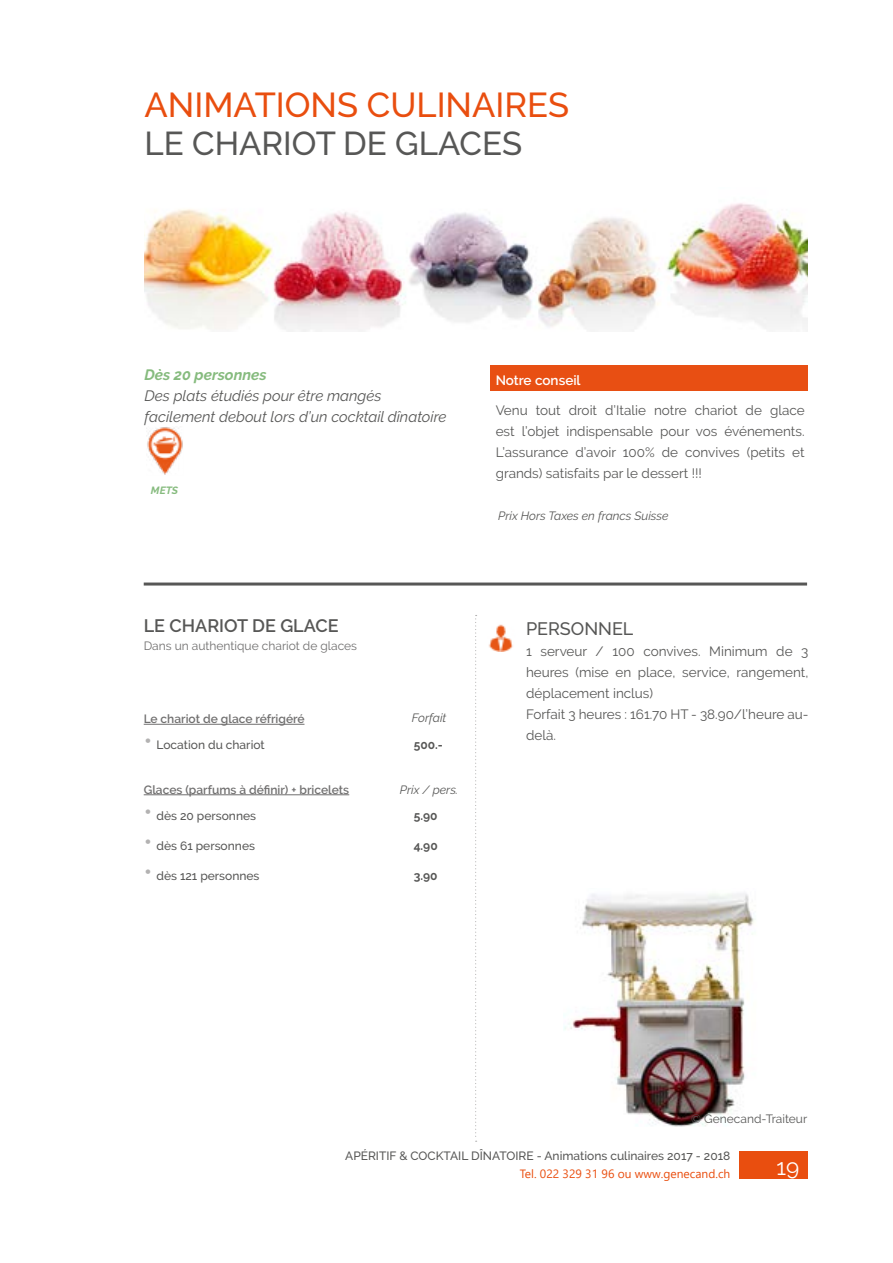
<style>
.page{position:relative;width:893px;height:1263px;background:#fff}
.page>*{position:absolute;margin:0;border:0;box-sizing:border-box;transform-origin:0 0}
.t1{font:500 34.5px "Raleway";color:#e94e0f}
.t2{font:500 33px "Raleway";color:#575756}
.t3{font:22.5px "Raleway";color:#fff}
.t4{font:600 18px "Raleway";color:#575756}
.t5{font:500 18px "Raleway";color:#575756}
.t6{font:italic 15px/21px "Raleway";color:#575756}
.t7{font:italic 700 15px "Raleway";color:#86bb7e}
.t8{font:13.5px/21px "Raleway";color:#575756;text-align:justify}
.t9{font:600 13.5px "Raleway";color:#fff}
.t10{font:500 12px "Raleway";color:#575756}
.t11{font:600 12px "Raleway";color:#706f6f}
.t12{font:italic 12px "Raleway";color:#575756}
.t13{font:12px "Raleway";color:#706f6f}
.t14{font:12px "Segoe UI";color:#e94e0f}
.t15{font:12px "Raleway";color:#575756}
.t16{font:700 12px "Raleway";color:#575756}
.t17{font:italic 700 10.5px "Raleway";color:#86bb7e}
.s1{font-size:24px;color:#b3b2b2}
</style>
<div class="page">
<div style="left:740px;top:1151px;width:68px;height:28px;background:#e94e0f"></div>
<img style="left:145px;top:203px;width:663px;height:129px">
<svg style="left:475px;top:615px;width:2px;height:527px"></svg>
<hr style="left:144px;top:582px;width:663px;height:3px;background:#575756">
<div style="left:490px;top:366px;width:318px;height:25px;background:#e84f13"></div>
<img style="left:564px;top:893px;width:190px;height:233px">
<hr style="left:144px;top:724px;width:160px;height:1px;background:#706f6f">
<hr style="left:144px;top:794px;width:205px;height:1px;background:#706f6f">
<img style="left:488px;top:624px;width:25px;height:27px">
<img style="left:146px;top:427px;width:37px;height:48px">
<h1 class="t1" style="left:145px;top:85px;width:426px">ANIMATIONS CULINAIRES</h1>
<h2 class="t2" style="left:145px;top:124px;width:379px">LE CHARIOT DE GLACES</h2>
<p class="t7" style="left:145px;top:366px;width:124px">Dès 20 personnes</p>
<p class="t6" style="left:145px;top:385px;width:303px">Des plats étudiés pour être mangés facilement debout lors d’un cocktail dînatoire</p>
<p class="t17" style="left:151px;top:484px;width:29px">METS</p>
<h3 class="t4" style="left:144px;top:615px;width:196px">LE CHARIOT DE GLACE</h3>
<p class="t13" style="left:144px;top:639px;width:215px">Dans un authentique chariot de glaces</p>
<p class="t12" style="left:412px;top:711px;width:36px">Forfait</p>
<p class="t11" style="left:144px;top:712px;width:162px">Le chariot de glace réfrigéré</p>
<p class="t10" style="left:144px;top:738px;width:123px"><span class="s1">•</span> Location du chariot</p>
<p class="t16" style="left:414px;top:738px;width:31px">500.-</p>
<p class="t11" style="left:144px;top:783px;width:207px">Glaces (parfums à définir) + bricelets</p>
<p class="t10" style="left:144px;top:809px;width:114px"><span class="s1">•</span> dès 20 personnes</p>
<p class="t16" style="left:414px;top:809px;width:25px">5.90</p>
<p class="t10" style="left:144px;top:839px;width:113px"><span class="s1">•</span> dès 61 personnes</p>
<p class="t16" style="left:414px;top:839px;width:25px">4.90</p>
<p class="t10" style="left:144px;top:869px;width:117px"><span class="s1">•</span> dès 121 personnes</p>
<p class="t16" style="left:414px;top:869px;width:25px">3.90</p>
<p class="t12" style="left:400px;top:783px;width:60px">Prix / pers.</p>
<p class="t9" style="left:496px;top:373px;width:87px">Notre conseil</p>
<p class="t8" style="left:496px;top:400px;width:310px">Venu tout droit d’Italie notre chariot de glace est l’objet indispensable pour vos événements.<br>L’assurance d’avoir 100% de convives (petits et grands) satisfaits par le dessert !!!</p>
<p class="t12" style="left:498px;top:508px;width:172px">Prix Hors Taxes en francs Suisse</p>
<h3 class="t5" style="left:526px;top:618px;width:109px">PERSONNEL</h3>
<p class="t8" style="left:526px;top:640px;width:284px;text-align:left">1 serveur / 100 convives. Minimum de 3 heures (mise en place, service, rangement, déplacement inclus)<br>Forfait 3 heures : 161.70 HT - 38.90/l’heure au&shy;delà.</p>
<p class="t15" style="left:691px;top:1111px;width:118px">© Genecand-Traiteur</p>
<p class="t10" style="left:345px;top:1149px;width:387px">APÉRITIF &amp; COCKTAIL DÎNATOIRE - Animations culinaires 2017 - 2018</p>
<p class="t14" style="left:520px;top:1162px;width:212px">Tel. 022 329 31 96 ou www.genecand.ch</p>
<h3 class="t3" style="left:777px;top:1154px;width:24px">19</h3>
</div>
